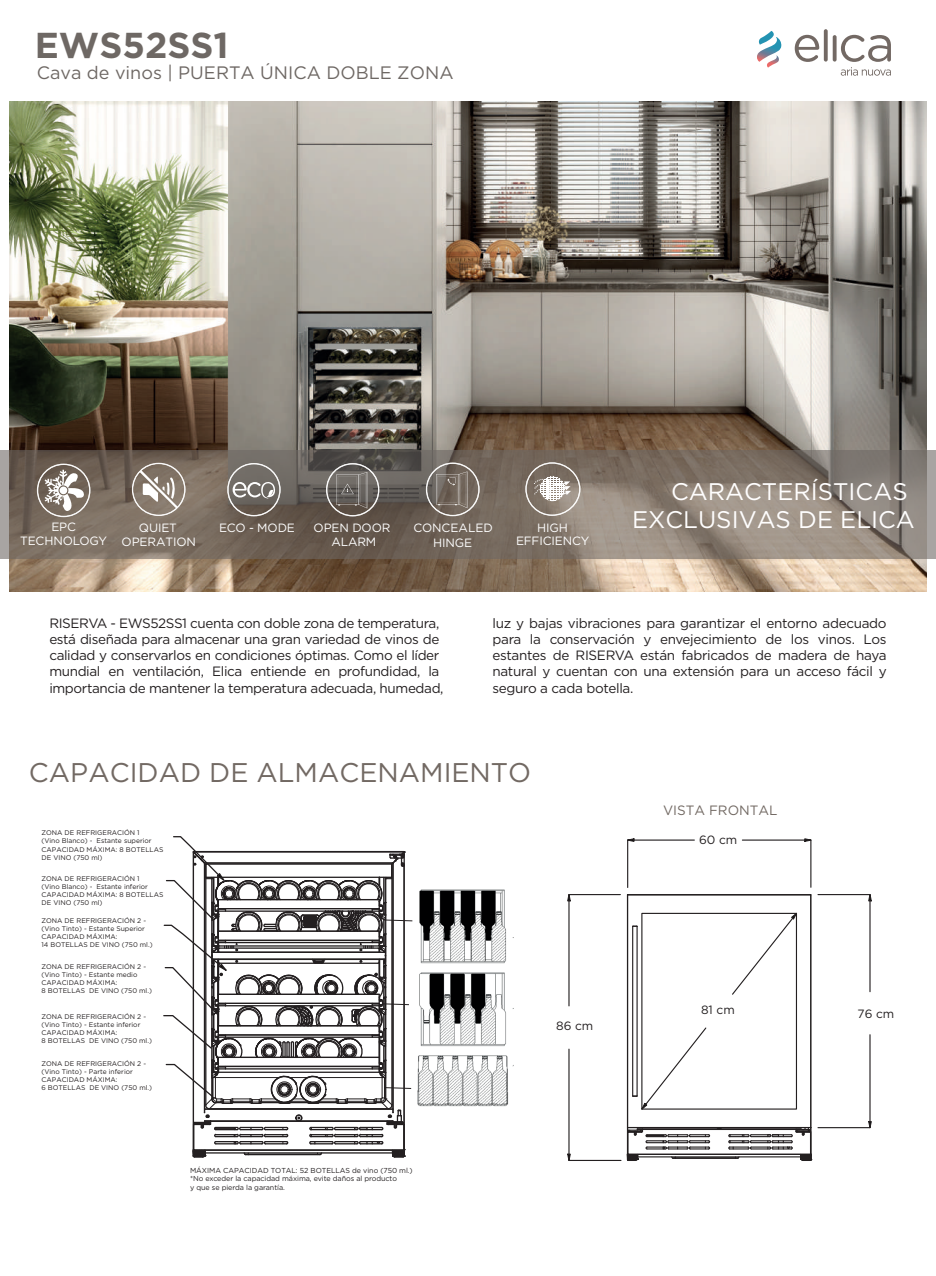
<style>
.page{position:relative;width:936px;height:1276px;background:#fff}
.page>*{position:absolute;margin:0;border:0;box-sizing:border-box;transform-origin:0 0}
.t1{font:700 36px "Gotham";color:#6e6864}
.t2{font:27px "Gotham";color:#726963}
.t3{font:24px "Gotham";color:#fffefe}
.t4{font:18px "Gotham";color:#6e6864}
.t5{font:13.5px/16.2px "Gotham";letter-spacing:-.025em;color:#231f20}
.t6{font:13.5px "Gotham";color:#726963}
.t7{font:12px/14.4px "Gotham";letter-spacing:-.01em;color:#fff;text-align:center}
.t8{font:12px "Gotham";color:#231f20}
.t9{font:7.2px/8.7px "Gotham";letter-spacing:-.005em;color:#231f20}
.t10{font:6.75px/8.1px "Gotham";color:#231f20}
</style>
<div class="page">
<svg style="left:794px;top:35px;width:25px;height:27px"></svg>
<svg style="left:823px;top:29px;width:4px;height:33px"></svg>
<svg style="left:832px;top:35px;width:4px;height:27px"></svg>
<svg style="left:757px;top:31px;width:24px;height:37px"></svg>
<svg style="left:840px;top:35px;width:50px;height:41px"></svg>
<img style="left:9px;top:102px;width:917px;height:489px">
<svg style="left:0;top:450px;width:935px;height:108px;background:#7e7369"></svg>
<svg style="left:627px;top:838px;width:8px;height:4px"></svg>
<svg style="left:803px;top:838px;width:9px;height:4px"></svg>
<hr style="left:634px;top:839px;width:60px;height:1px;background:#231f20">
<hr style="left:742px;top:839px;width:62px;height:1px;background:#231f20">
<hr style="left:810px;top:840px;width:1px;height:47px;background:#231f20">
<hr style="left:627px;top:840px;width:1px;height:47px;background:#231f20">
<svg style="left:867px;top:1120px;width:5px;height:9px"></svg>
<svg style="left:867px;top:894px;width:5px;height:8px"></svg>
<hr style="left:869px;top:1034px;width:1px;height:87px;background:#231f20">
<hr style="left:869px;top:901px;width:1px;height:90px;background:#231f20">
<hr style="left:818px;top:894px;width:51px;height:1px;background:#231f20">
<hr style="left:818px;top:1127px;width:51px;height:1px;background:#231f20">
<svg style="left:567px;top:894px;width:4px;height:8px"></svg>
<svg style="left:567px;top:1152px;width:4px;height:9px"></svg>
<hr style="left:568px;top:901px;width:1px;height:105px;background:#231f20">
<hr style="left:568px;top:1049px;width:1px;height:105px;background:#231f20">
<hr style="left:569px;top:894px;width:51px;height:1px;background:#231f20">
<hr style="left:569px;top:1160px;width:52px;height:1px;background:#231f20">
<svg style="left:626px;top:894px;width:186px;height:267px"></svg>
<img style="left:417px;top:889px;width:96px;height:218px">
<svg style="left:163px;top:836px;width:250px;height:322px"></svg>
<svg style="left:37px;top:463px;width:53px;height:54px"></svg>
<div style="left:60px;top:486px;width:7px;height:8px;background:#fff;border-radius:50%"></div>
<svg style="left:227px;top:463px;width:53px;height:53px;background:#847e78"></svg>
<svg style="left:326px;top:463px;width:53px;height:53px;background:#726c67"></svg>
<svg style="left:426px;top:462px;width:53px;height:54px;background:#7f756d"></svg>
<svg style="left:525px;top:462px;width:55px;height:54px"></svg>
<svg style="left:132px;top:463px;width:53px;height:53px;background:#9d9287"></svg>
<h1 class="t1" style="left:35px;top:21px;width:195px">EWS52SS1</h1>
<h3 class="t4" style="left:37px;top:61px;width:418px">Cava de vinos | PUERTA ÚNICA DOBLE ZONA</h3>
<h3 class="t3" style="left:671px;top:476px;width:238px">CARACTERÍSTICAS</h3>
<h3 class="t7" style="left:51px;top:519px;width:26px">EPC</h3>
<h3 class="t3" style="left:632px;top:504px;width:284px">EXCLUSIVAS DE ELICA</h3>
<h3 class="t7" style="left:20px;top:533px;width:88px">TECHNOLOGY</h3>
<h3 class="t7" style="left:122px;top:520px;width:76px">QUIET<br>OPERATION</h3>
<h3 class="t7" style="left:313px;top:520px;width:78px">OPEN DOOR<br>ALARM</h3>
<h3 class="t7" style="left:219px;top:520px;width:77px">ECO - MODE</h3>
<h3 class="t7" style="left:413px;top:520px;width:81px">CONCEALED<br>HINGE</h3>
<h3 class="t7" style="left:516px;top:521px;width:75px;line-height:12.9px">HIGH<br>EFFICIENCY</h3>
<p class="t5" style="left:49px;top:614px;width:396px">RISERVA - EWS52SS1 cuenta con doble zona de temperatura, está diseñada para almacenar una gran variedad de vinos de calidad y conservarlos en condiciones óptimas. Como el líder mundial en ventilación, Elica entiende en profundidad, la importancia de mantener la temperatura adecuada, humedad,</p>
<p class="t5" style="left:492px;top:614px;width:395px;text-align:justify">luz y bajas vibraciones para garantizar el entorno adecuado para la conservación y envejecimiento de los vinos. Los estantes de RISERVA están fabricados de madera de haya natural y cuentan con una extensión para un acceso fácil y seguro a cada botella.</p>
<h2 class="t2" style="left:29px;top:755px;width:504px">CAPACIDAD DE ALMACENAMIENTO</h2>
<p class="t10" style="left:42px;top:828px;width:123px">ZONA DE REFRIGERACIÓN 1<br>(Vino Blanco) - Estante superior<br>CAPACIDAD MÁXIMA: 8 BOTELLAS<br>DE VINO (750 ml)</p>
<p class="t10" style="left:42px;top:874px;width:123px">ZONA DE REFRIGERACIÓN 1<br>(Vino Blanco) - Estante inferior<br>CAPACIDAD MÁXIMA: 8 BOTELLAS<br>DE VINO (750 ml)</p>
<p class="t10" style="left:42px;top:916px;width:113px">ZONA DE REFRIGERACIÓN 2 - (Vino Tinto) - Estante Superior<br>CAPACIDAD MÁXIMA:<br>14 BOTELLAS DE VINO (750 ml.)</p>
<p class="t10" style="left:42px;top:962px;width:112px">ZONA DE REFRIGERACIÓN 2 - (Vino Tinto) - Estante medio<br>CAPACIDAD MÁXIMA:<br>8 BOTELLAS DE VINO (750 ml.)</p>
<p class="t10" style="left:42px;top:1012px;width:112px">ZONA DE REFRIGERACIÓN 2 - (Vino Tinto) - Estante inferior<br>CAPACIDAD MÁXIMA:<br>8 BOTELLAS DE VINO (750 ml.)</p>
<p class="t10" style="left:42px;top:1059px;width:112px">ZONA DE REFRIGERACIÓN 2 - (Vino Tinto) - Parte inferior<br>CAPACIDAD MÁXIMA:<br>6 BOTELLAS DE VINO (750 ml.)</p>
<h3 class="t8" style="left:556px;top:1018px;width:39px">86 cm</h3>
<p class="t9" style="left:190px;top:1165px;width:224px">MÁXIMA CAPACIDAD TOTAL: 52 BOTELLAS de vino (750 ml.) *No exceder la capacidad máxima, evite daños al producto<br>y que se pierda la garantía.</p>
<h3 class="t6" style="left:663px;top:802px;width:116px">VISTA FRONTAL</h3>
<h3 class="t8" style="left:699px;top:831px;width:40px">60 cm</h3>
<h3 class="t8" style="left:701px;top:1002px;width:35px">81 cm</h3>
<h3 class="t8" style="left:857px;top:1006px;width:38px">76 cm</h3>
</div>
